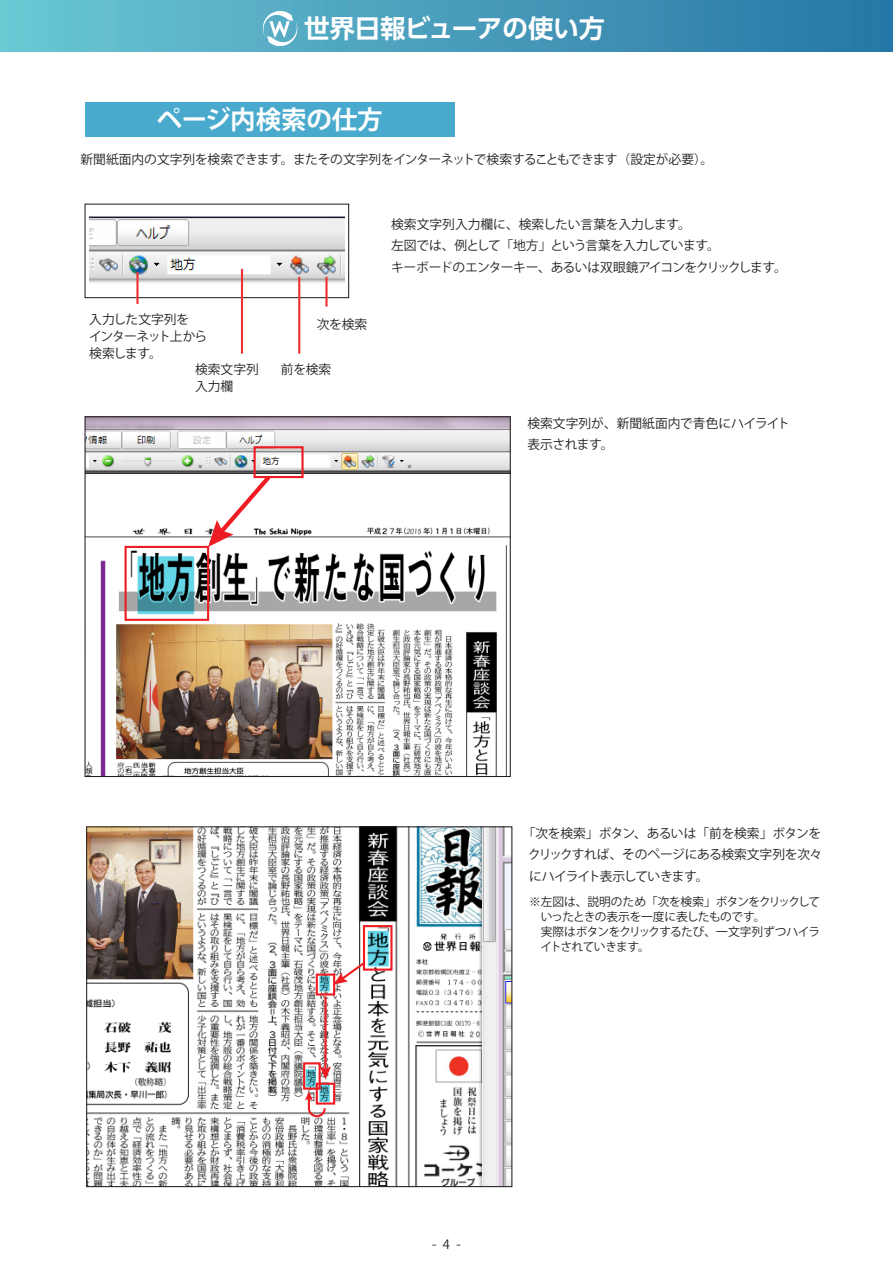
<style>
.page{position:relative;width:893px;height:1263px;background:#fff}
.page>*{position:absolute;margin:0;border:0;box-sizing:border-box;transform-origin:0 0}
.t1{font:700 25.5px "UD Shin Go Pro De";letter-spacing:-.005em;color:#fff}
.t2{font:700 25.5px "Koz Go Pro";letter-spacing:-.01em;color:#fff}
.t3{font:12.75px/21.3px "Koz Go Pro";letter-spacing:-.02em;color:#231f20;text-align:justify}
.t4{font:12.75px/21.3px "Koz Go Pro";color:#231f20}
.t5{font:12.75px/17px "Koz Go Pro";letter-spacing:-.055em;color:#231f20}
.t6{font:11.7px/14.9px "Koz Go Pro";letter-spacing:-.04em;color:#231f20}
</style>
<div class="page">
<img style="left:89px;top:216px;width:255px;height:75px">
<div style="left:85px;top:204px;width:264px;height:94px;border:1px solid #211613"></div>
<hr style="left:241px;top:269px;width:2px;height:85px;background:#ee3234">
<hr style="left:298px;top:277px;width:2px;height:77px;background:#ee3234">
<hr style="left:325px;top:277px;width:3px;height:30px;background:#ee3234">
<hr style="left:136px;top:272px;width:3px;height:32px;background:#ee3234">
<img style="left:88px;top:828px;width:422px;height:357px">
<div style="left:86px;top:826px;width:426px;height:361px;border:1px solid #231f20"></div>
<img style="left:87px;top:418px;width:422px;height:357px">
<div style="left:85px;top:416px;width:426px;height:361px;border:1px solid #231f20"></div>
<svg style="left:208px;top:471px;width:67px;height:76px"></svg>
<div style="left:254px;top:446px;width:50px;height:32px;border:2px solid #ee1d23"></div>
<div style="left:125px;top:546px;width:84px;height:75px;border:2px solid #ee1d23"></div>
<div style="left:363px;top:925px;width:30px;height:46px;border:2px solid #ee1d23"></div>
<div style="left:316px;top:973px;width:19px;height:22px;border:2px solid #ee1d23"></div>
<div style="left:316px;top:1083px;width:19px;height:21px;border:2px solid #ee1d23"></div>
<div style="left:303px;top:1062px;width:18px;height:28px;border:2px solid #ee1d23"></div>
<svg style="left:334px;top:960px;width:33px;height:24px"></svg>
<hr style="left:324px;top:996px;width:3px;height:75px;background:#ee1d23">
<svg style="left:320px;top:1066px;width:11px;height:14px"></svg>
<svg style="left:305px;top:1091px;width:22px;height:27px"></svg>
<div style="left:85px;top:102px;width:370px;height:34px;background:#49aacd"></div>
<div style="left:0;top:0;width:893px;height:51px;background:linear-gradient(to right,#6cc8d3,#2775a5)"></div>
<svg style="left:261px;top:9px;width:38px;height:39px"></svg>
<h1 class="t1" style="left:304px;top:8px;width:302px">世界日報ビューアの使い方</h1>
<h1 class="t2" style="left:157px;top:103px;width:227px">ページ内検索の仕方</h1>
<p class="t3" style="left:81px;top:149px;width:634px">新聞紙面内の文字列を検索できます。またその文字列をインターネットで検索することもできます（設定が必要）。</p>
<p class="t5" style="left:89px;top:312px;width:120px">入力した文字列を<br>インターネット上から検索します。</p>
<p class="t3" style="left:195px;top:359px;width:65px">検索文字列</p>
<p class="t3" style="left:281px;top:359px;width:52px">前を検索</p>
<p class="t3" style="left:195px;top:376px;width:40px">入力欄</p>
<p class="t3" style="left:317px;top:314px;width:52px">次を検索</p>
<p class="t3" style="left:391px;top:214px;width:397px;text-align:left">検索文字列入力欄に、検索したい言葉を入力します。<br>左図では、例として「地方」という言葉を入力しています。<br>キーボードのエンターキー、あるいは双眼鏡アイコンをクリックします。</p>
<p class="t4" style="left:527px;top:413px;width:264px">検索文字列が、新聞紙面内で青色にハイライト表示されます。</p>
<p class="t3" style="left:528px;top:823px;width:296px;text-indent:-5px">「次を検索」ボタン、あるいは「前を検索」ボタンをクリックすれば、そのページにある検索文字列を次々にハイライト表示していきます。</p>
<p class="t6" style="left:540px;top:895px;width:281px;text-indent:-11px">※左図は、説明のため「次を検索」ボタンをクリックしていったときの表示を一度に表したものです。<br>実際はボタンをクリックするたび、一文字列ずつハイライトされていきます。</p>
<p class="t3" style="left:432px;top:1234px;width:30px">-4-</p>
</div>
